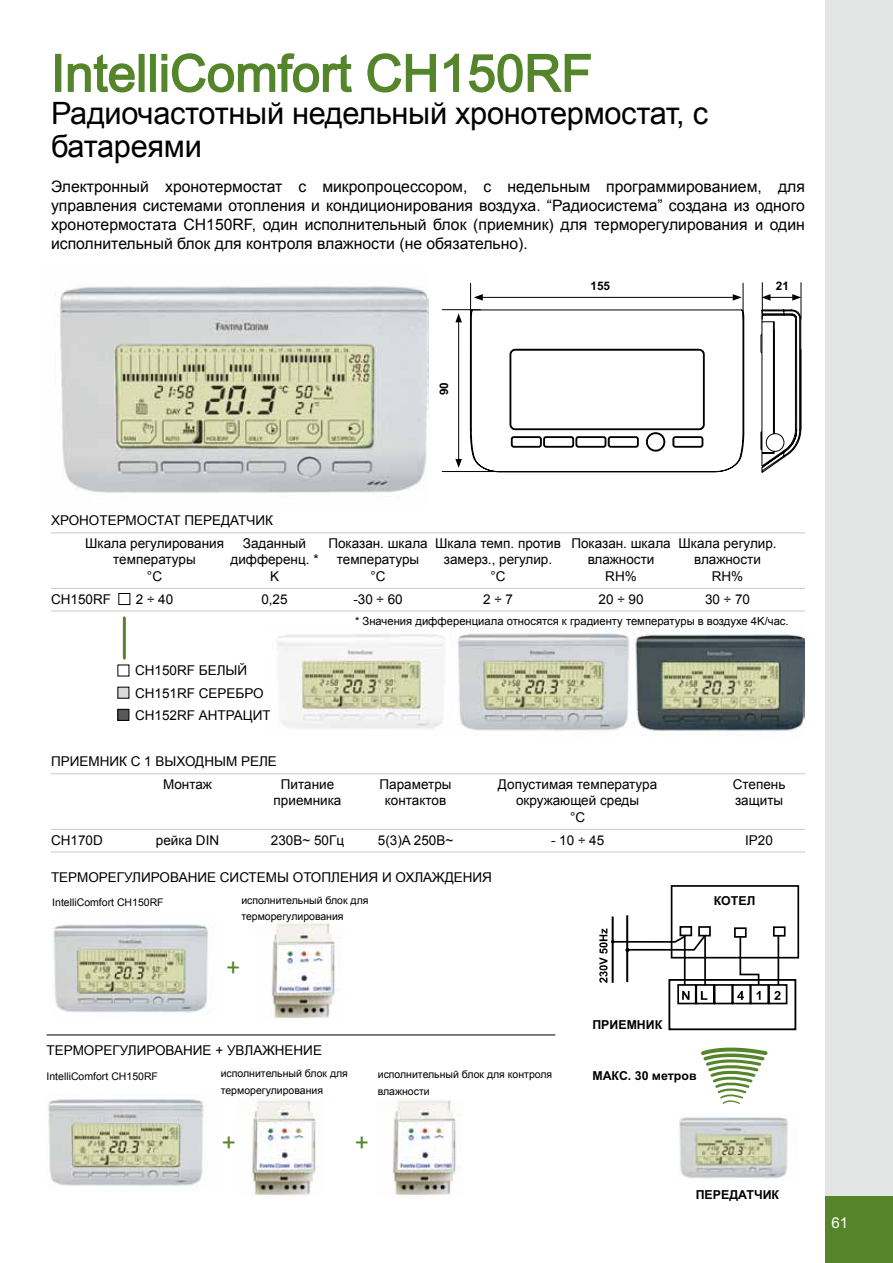
<style>
.page{position:relative;width:893px;height:1263px;background:#fff}
.page>*{position:absolute;margin:0;border:0;box-sizing:border-box;transform-origin:0 0}
.t1{font:51px "Arial";color:#55852b}
.t2{font:30.75px/33px "Arial";letter-spacing:-.01em;color:#000}
.t3{font:24.3px "Arial";color:#55852b}
.t4{font:15.75px/18.9px "Arial";color:#000;text-align:justify}
.t5{font:15px "Arial";color:#fff}
.t6{font:13.5px/22.5px "Arial";color:#000}
.t7{font:700 12.3px "Arial";color:#000}
.t8{font:700 11.7px "Arial";color:#000}
.t9{font:11.25px "Arial";color:#000}
.t10{font:10.5px/16.5px "Arial";color:#000}
</style>
<div class="page">
<div style="left:825px;top:0;width:68px;height:1263px;background:#e3e4e4"></div>
<div style="left:825px;top:1196px;width:68px;height:67px;background:#55852b"></div>
<div style="left:55px;top:54px;width:6px;height:38px;border:2px solid #55852b"></div>
<svg style="left:67px;top:54px;width:68px;height:39px"></svg>
<div style="left:139px;top:54px;width:6px;height:38px;border:2px solid #55852b"></div>
<div style="left:150px;top:54px;width:6px;height:38px;border:2px solid #55852b"></div>
<div style="left:161px;top:54px;width:6px;height:7px;border:2px solid #55852b"></div>
<div style="left:161px;top:64px;width:6px;height:28px;border:2px solid #55852b"></div>
<svg style="left:171px;top:53px;width:181px;height:40px"></svg>
<svg style="left:367px;top:53px;width:69px;height:40px"></svg>
<svg style="left:444px;top:53px;width:16px;height:39px"></svg>
<svg style="left:469px;top:53px;width:122px;height:40px"></svg>
<hr style="left:51px;top:851px;width:754px;height:1px;background:#c6c7c8">
<hr style="left:51px;top:829px;width:754px;height:1px;background:#c6c7c8">
<hr style="left:51px;top:773px;width:754px;height:1px;background:#c6c7c8">
<img style="left:53px;top:924px;width:155px;height:89px">
<img style="left:271px;top:921px;width:64px;height:98px">
<img style="left:251px;top:1100px;width:65px;height:96px">
<img style="left:392px;top:1099px;width:64px;height:97px">
<img style="left:48px;top:1099px;width:156px;height:87px">
<img style="left:60px;top:286px;width:368px;height:207px">
<hr style="left:51px;top:611px;width:754px;height:1px;background:#c6c7c8">
<hr style="left:51px;top:588px;width:754px;height:1px;background:#c6c7c8">
<hr style="left:51px;top:532px;width:754px;height:1px;background:#c6c7c8">
<div style="left:118px;top:687px;width:11px;height:11px;background:#d9dadb"></div>
<div style="left:118px;top:709px;width:11px;height:11px;background:#58585a"></div>
<div style="left:117px;top:709px;width:12px;height:12px;border:1px solid #000"></div>
<div style="left:118px;top:593px;width:12px;height:12px;border:1px solid #000"></div>
<img style="left:277px;top:633px;width:528px;height:98px">
<svg style="left:469px;top:309px;width:276px;height:164px"></svg>
<svg style="left:760px;top:309px;width:41px;height:164px"></svg>
<hr style="left:470px;top:283px;width:1px;height:36px;background:#000">
<hr style="left:442px;top:309px;width:38px;height:1px;background:#000">
<hr style="left:442px;top:471px;width:56px;height:1px;background:#000">
<hr style="left:743px;top:283px;width:1px;height:36px;background:#000">
<hr style="left:801px;top:283px;width:1px;height:36px;background:#000">
<hr style="left:762px;top:283px;width:1px;height:36px;background:#000">
<hr style="left:458px;top:320px;width:1px;height:141px;background:#000">
<svg style="left:455px;top:459px;width:7px;height:9px"></svg>
<svg style="left:455px;top:313px;width:7px;height:9px"></svg>
<hr style="left:480px;top:297px;width:255px;height:1px;background:#000">
<svg style="left:474px;top:294px;width:9px;height:7px"></svg>
<svg style="left:733px;top:294px;width:9px;height:7px"></svg>
<svg style="left:761px;top:294px;width:40px;height:7px"></svg>
<hr style="left:123px;top:618px;width:3px;height:40px;background:#55852b">
<hr style="left:47px;top:1035px;width:508px;height:1px;background:#000">
<div style="left:668px;top:979px;width:128px;height:51px;border:2px solid #000"></div>
<svg style="left:599px;top:885px;width:200px;height:120px"></svg>
<svg style="left:701px;top:1048px;width:67px;height:56px"></svg>
<img style="left:679px;top:1117px;width:109px;height:62px">
<h1 class="t1" style="left:51px;top:40px;width:543px">I ntelliComfort CH 150RF</h1>
<h2 class="t2" style="left:51px;top:97px;width:659px">Радиочастотный недельный хронотермостат, с батареями</h2>
<p class="t4" style="left:51px;top:177px;width:755px">Электронный хронотермостат с микропроцессором, с недельным программированием, для управления системами отопления и кондиционирования воздуха. “Радиосистема” создана из одного хронотермостата CH 150RF, один исполнительный блок (приемник) для терморегулирования и один исполнительный блок для контроля влажности (не обязательно).</p>
<p class="t8" style="left:436px;top:395px;width:15px;rotate:-90deg">90</p>
<p class="t8" style="left:591px;top:278px;width:21px">155</p>
<p class="t8" style="left:776px;top:278px;width:15px">21</p>
<p class="t6" style="left:51px;top:509px;width:206px">ХРОНОТЕРМОСТАТ ПЕРЕДАТЧИК</p>
<p class="t6" style="left:85px;top:532px;width:140px">Шкала регулирования</p>
<p class="t6" style="left:243px;top:532px;width:65px">Заданный</p>
<p class="t6" style="left:328px;top:532px;width:450px">Показан. шкала Шкала темп. против Показан. шкала Шкала регулир.</p>
<p class="t6" style="left:113px;top:548px;width:84px">температуры</p>
<p class="t6" style="left:230px;top:548px;width:90px">дифференц. *</p>
<p class="t6" style="left:337px;top:548px;width:84px">температуры</p>
<p class="t6" style="left:444px;top:548px;width:110px">замерз., регулир.</p>
<p class="t6" style="left:588px;top:548px;width:68px">влажности</p>
<p class="t6" style="left:694px;top:548px;width:68px">влажности</p>
<p class="t6" style="left:147px;top:565px;width:17px">°C</p>
<p class="t6" style="left:270px;top:565px;width:11px">K</p>
<p class="t6" style="left:370px;top:565px;width:17px">°C</p>
<p class="t6" style="left:490px;top:565px;width:17px">°C</p>
<p class="t6" style="left:605px;top:565px;width:33px">RH %</p>
<p class="t6" style="left:712px;top:565px;width:33px">RH %</p>
<p class="t6" style="left:51px;top:588px;width:62px">CH 150RF</p>
<p class="t6" style="left:136px;top:588px;width:39px">2 ÷ 40</p>
<p class="t6" style="left:261px;top:588px;width:28px">0,25</p>
<p class="t6" style="left:353px;top:588px;width:51px">-30 ÷ 60</p>
<p class="t6" style="left:483px;top:588px;width:31px">2 ÷ 7</p>
<p class="t6" style="left:599px;top:588px;width:46px">20 ÷ 90</p>
<p class="t6" style="left:705px;top:588px;width:46px">30 ÷ 70</p>
<p class="t6" style="left:135px;top:659px;width:137px">CH 150RF БЕЛЫЙ<br>CH 151RF СЕРЕБРО<br>CH 152RF АНТРАЦИТ</p>
<p class="t6" style="left:51px;top:750px;width:227px">ПРИЕМНИК С 1 ВЫХОДНЫМ РЕЛЕ</p>
<p class="t9" style="left:355px;top:613px;width:435px">* Значения дифференциала относятся к градиенту температуры в воздухе 4K/час.</p>
<p class="t6" style="left:163px;top:773px;width:50px">Монтаж</p>
<p class="t6" style="left:281px;top:773px;width:55px">Питание</p>
<p class="t6" style="left:380px;top:773px;width:101px">Параметры Д</p>
<p class="t6" style="left:507px;top:773px;width:152px">опустимая температура</p>
<p class="t6" style="left:733px;top:773px;width:54px">Степень</p>
<p class="t6" style="left:274px;top:789px;width:69px">приемника</p>
<p class="t6" style="left:385px;top:789px;width:63px">контактов</p>
<p class="t6" style="left:516px;top:789px;width:125px">окружающей среды</p>
<p class="t6" style="left:735px;top:789px;width:50px">защиты</p>
<p class="t6" style="left:570px;top:806px;width:17px">°C</p>
<p class="t6" style="left:51px;top:829px;width:53px">CH 170D</p>
<p class="t6" style="left:156px;top:829px;width:55px">рейка DIN</p>
<p class="t6" style="left:271px;top:829px;width:75px">230В~ 50Гц</p>
<p class="t6" style="left:378px;top:829px;width:77px">5(3)A 250В~</p>
<p class="t6" style="left:551px;top:829px;width:55px">- 10 ÷ 45</p>
<p class="t6" style="left:745px;top:829px;width:29px">I P20</p>
<p class="t6" style="left:51px;top:866px;width:442px">ТЕРМОРЕГУЛИ РОВАНИ Е СИСТЕМЫ ОТОПЛЕНИЯ И ОХЛАЖДЕНИЯ</p>
<p class="t10" style="left:52px;top:894px;width:113px">I ntelliComfort CH 150RF</p>
<p class="t10" style="left:241px;top:892px;width:129px">исполнительный блок для терморегулирования</p>
<h3 class="t3" style="left:226px;top:951px;width:16px">+</h3>
<p class="t6" style="left:47px;top:1039px;width:277px">ТЕРМОРЕГУЛИ РОВАНИ Е + УВЛАЖНЕНИ Е</p>
<p class="t10" style="left:47px;top:1068px;width:113px">I ntelliComfort CH 150RF</p>
<p class="t10" style="left:221px;top:1065px;width:129px">исполнительный блок для терморегулирования</p>
<p class="t10" style="left:378px;top:1066px;width:176px">исполнительный блок для контроля влажности</p>
<h3 class="t3" style="left:222px;top:1126px;width:16px">+</h3>
<h3 class="t3" style="left:355px;top:1126px;width:16px">+</h3>
<p class="t7" style="left:714px;top:893px;width:43px">КОТЕЛ</p>
<p class="t7" style="left:592px;top:1017px;width:71px">ПРИЕМНИК</p>
<p class="t7" style="left:592px;top:1067px;width:106px">МАКС. 30 метров</p>
<p class="t7" style="left:696px;top:1186px;width:85px">ПЕРЕДАТЧИК</p>
<p class="t5" style="left:831px;top:1213px;width:18px">61</p>
</div>
